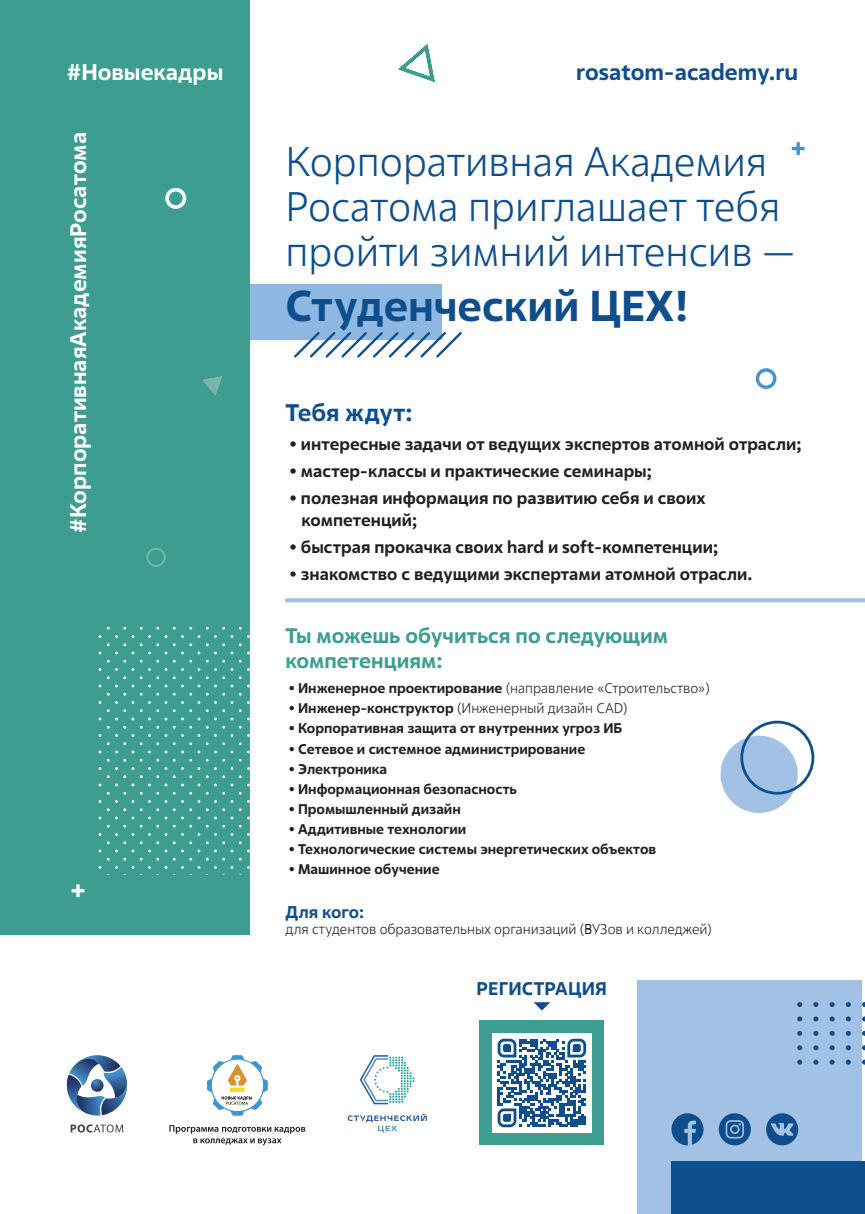
<style>
.page{position:relative;width:865px;height:1214px;background:#fff}
.page>*{position:absolute;margin:0;border:0;box-sizing:border-box;transform-origin:0 0}
.t1{font:700 43px "Rosatom";color:#0f4e8c}
.t2{font:300 41px/45px "Rosatom";color:#0f4e8c}
.t3{font:700 24px "Rosatom";color:#0f4e8c}
.t4{font:700 22.6px "Rosatom";color:#fff}
.t5{font:700 22.6px "Rosatom";color:#0f4e8c}
.t6{font:700 21px/25.2px "Rosatom";color:#3c9d90}
.t7{font:700 18.3px "Rosatom";letter-spacing:.01em;color:#0f4e8c}
.t8{font:700 17px/22px "Rosatom";color:#231f20}
.t9{font:700 17px "Rosatom";color:#0f4e8c}
.t10{font:700 14px "Rosatom";color:#231f20}
.t11{font:300 14px "Rosatom";color:#231f20}
.s1{font-weight:700}
</style>
<div class="page">
<div style="left:237px;top:284px;width:204px;height:56px;background:#8eb7e1"></div>
<svg style="left:294px;top:330px;width:168px;height:28px"></svg>
<div style="left:636px;top:980px;width:225px;height:233px;background:#a1c1e5"></div>
<div style="left:0;top:0;width:250px;height:934px;background:#3c9d90"></div>
<svg style="left:718px;top:1113px;width:32px;height:32px"></svg>
<svg style="left:766px;top:1113px;width:32px;height:32px"></svg>
<svg style="left:671px;top:1113px;width:32px;height:33px"></svg>
<svg style="left:66px;top:1055px;width:62px;height:61px"></svg>
<svg style="left:71px;top:1124px;width:52px;height:8px"></svg>
<svg style="left:169px;top:1125px;width:136px;height:20px"></svg>
<svg style="left:207px;top:1055px;width:61px;height:60px"></svg>
<svg style="left:347px;top:1113px;width:80px;height:19px"></svg>
<svg style="left:360px;top:1055px;width:54px;height:49px"></svg>
<div style="left:671px;top:1161px;width:194px;height:52px;background:#0f4e8c"></div>
<div style="left:479px;top:1020px;width:125px;height:125px;background:#3c9d90"></div>
<div style="left:492px;top:1033px;width:99px;height:99px;background:#fff"></div>
<svg style="left:497px;top:1038px;width:89px;height:89px"></svg>
<svg style="left:533px;top:1002px;width:17px;height:8px"></svg>
<svg style="left:98px;top:627px;width:152px;height:242px"></svg>
<svg style="left:813px;top:1001px;width:52px;height:5px"></svg>
<svg style="left:813px;top:1016px;width:52px;height:5px"></svg>
<svg style="left:813px;top:1030px;width:52px;height:5px"></svg>
<svg style="left:813px;top:1045px;width:52px;height:5px"></svg>
<svg style="left:813px;top:1059px;width:52px;height:5px"></svg>
<svg style="left:202px;top:376px;width:20px;height:19px"></svg>
<div style="left:146px;top:547px;width:20px;height:20px;border:2px solid #7cb3ab;border-radius:50%"></div>
<svg style="left:791px;top:142px;width:13px;height:13px"></svg>
<svg style="left:72px;top:889px;width:12px;height:3px"></svg>
<svg style="left:76px;top:884px;width:4px;height:13px"></svg>
<svg style="left:398px;top:44px;width:37px;height:38px"></svg>
<div style="left:165px;top:188px;width:21px;height:21px;border:4px solid #fff;border-radius:50%"></div>
<div style="left:755px;top:368px;width:21px;height:21px;border:3px solid #4194d0;border-radius:50%"></div>
<div style="left:720px;top:735px;width:77px;height:77px;background:#a1c1e5;border-radius:50%"></div>
<div style="left:740px;top:720px;width:74px;height:74px;border:3px solid #0f4e8c;border-radius:50%"></div>
<svg style="left:285px;top:598px;width:580px;height:4px;background:#a7c5e6"></svg>
<h3 class="t4" style="left:67px;top:57px;width:158px">#Новыекадры</h3>
<h3 class="t5" style="left:576px;top:57px;width:223px">rosatom-academy.ru</h3>
<h3 class="t4" style="left:63px;top:532px;width:402px;rotate:-90deg">#КорпоративнаяАкадемияРосатома</h3>
<h2 class="t2" style="left:285px;top:139px;width:511px">Корпоративная Академия<br>Росатома приглашает тебя пройти зимний интенсив —</h2>
<h1 class="t1" style="left:285px;top:278px;width:406px">Студенческий ЦЕХ!</h1>
<h3 class="t3" style="left:285px;top:397px;width:128px">Тебя ждут:</h3>
<p class="t8" style="left:289px;top:432px;width:513px">• интересные задачи от ведущих экспертов атомной отрасли;</p>
<p class="t8" style="left:289px;top:459px;width:364px">• мастер-классы и практические семинары;</p>
<p class="t8" style="left:301px;top:486px;width:405px;text-indent:-12px">• полезная информация по развитию себя и своих компетенций;</p>
<p class="t8" style="left:289px;top:535px;width:430px">• быстрая прокачка своих hard и soft-компетенции;</p>
<p class="t8" style="left:289px;top:562px;width:464px">• знакомство с ведущими экспертами атомной отрасли.</p>
<p class="t6" style="left:285px;top:622px;width:384px">Ты можешь обучиться по следующим компетенциям:</p>
<p class="t11" style="left:289px;top:680px;width:423px"><span class="s1">• Инженерное проектирование</span> (направление «Строительство»)</p>
<p class="t11" style="left:289px;top:700px;width:340px"><span class="s1">• Инженер-конструктор</span> (Инженерный дизайн CAD)</p>
<p class="t10" style="left:289px;top:719px;width:335px">• Корпоративная защита от внутренних угроз ИБ</p>
<p class="t10" style="left:289px;top:739px;width:298px">• Сетевое и системное администрирование</p>
<p class="t10" style="left:289px;top:759px;width:100px">• Электроника</p>
<p class="t10" style="left:289px;top:779px;width:230px">• Информационная безопасность</p>
<p class="t10" style="left:289px;top:799px;width:174px">• Промышленный дизайн</p>
<p class="t10" style="left:289px;top:819px;width:179px">• Аддитивные технологии</p>
<p class="t10" style="left:289px;top:839px;width:369px">• Технологические системы энергетических объектов</p>
<p class="t10" style="left:289px;top:859px;width:152px">• Машинное обучение</p>
<p class="t9" style="left:285px;top:900px;width:80px">Для кого:</p>
<p class="t11" style="left:285px;top:920px;width:428px">для студентов образовательных организаций (ВУЗов и колледжей)</p>
<p class="t7" style="left:476px;top:976px;width:132px">РЕГИСТРАЦИЯ</p>
</div>
